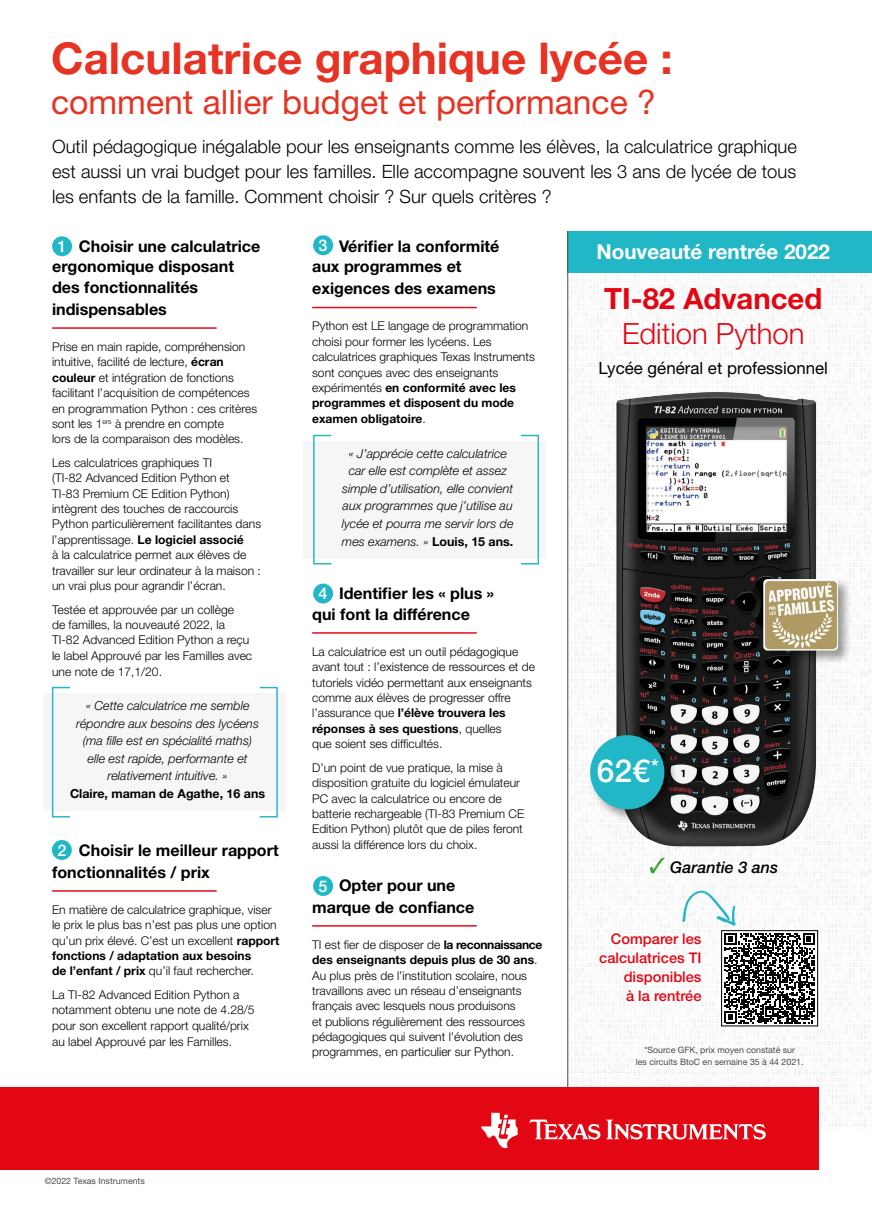
<style>
.page{position:relative;width:872px;height:1212px;background:#fff}
.page>*{position:absolute;margin:0;border:0;box-sizing:border-box;transform-origin:0 0}
.t1{font:700 43.95px "Helvetica Neue LT Pro";color:#e63323}
.t2{font:33.75px "Helvetica Neue LT Pro";color:#e63323}
.t3{font:500 31.65px "Helvetica Neue LT Pro";color:#fff}
.t4{font:700 29.25px "Helvetica Neue LT Pro";color:#e30613}
.t5{font:300 29.25px "Helvetica Neue LT Pro";color:#e30613}
.t6{font:700 20.55px "Helvetica Neue LT Pro";color:#fff}
.t7{font:300 18.3px/24.9px "Helvetica Neue LT Pro";color:#000;text-align:justify}
.t8{font:16.95px "Helvetica Neue LT Pro";color:#000}
.t9{font:700 16.05px/20.5px "Helvetica Neue LT Pro";color:#000}
.t10{font:italic 500 16.05px "Helvetica Neue LT Pro";color:#000}
.t11{font:500 16.05px "Helvetica Neue LT Pro";color:#fff}
.t12{font:500 14.7px/19px "Helvetica Neue LT Pro";color:#e30613;text-align:right}
.t13{font:italic 300 12.45px/17.5px "Helvetica Neue LT Pro";color:#000;text-align:center}
.t14{font:700 12.45px "Helvetica Neue LT Pro";color:#000}
.t15{font:300 12.15px/15.5px "Helvetica Neue LT Pro";color:#000}
.t16{font:8.85px/11.7px "Helvetica Neue LT Std";color:#4a4a49;text-align:center}
.t17{font:8.7px "Helvetica Neue LT Std";color:#4a4a49}
.s1{font-weight:700}
.s2{font-weight:700;font-style:normal}
.s3{color:#3fa535}
</style>
<div class="page">
<img style="left:568px;top:273px;width:304px;height:856px">
<div style="left:43px;top:693px;width:243px;height:118px;background:#f6f6f6"></div>
<svg style="left:723px;top:932px;width:93px;height:92px"></svg>
<svg style="left:724px;top:933px;width:90px;height:90px"></svg>
<div style="left:721px;top:930px;width:97px;height:96px;border:1px solid #000"></div>
<img style="left:607px;top:387px;width:224px;height:471px">
<div style="left:761px;top:577px;width:91px;height:88px;background:#000;opacity:.4"></div>
<img style="left:763px;top:579px;width:75px;height:71px">
<div style="left:567px;top:231px;width:305px;height:42px;background:#22b7c7"></div>
<div style="left:588px;top:733px;width:90px;height:91px;background:#000;opacity:.4"></div>
<div style="left:590px;top:735px;width:74px;height:74px;background:#22b7c7;border-radius:50%"></div>
<svg style="left:682px;top:891px;width:54px;height:35px"></svg>
<div style="left:303px;top:441px;width:243px;height:117px;background:#f6f6f6"></div>
<hr style="left:52px;top:327px;width:165px;height:2px;background:#e30613">
<hr style="left:52px;top:890px;width:165px;height:2px;background:#e30613">
<hr style="left:312px;top:307px;width:165px;height:1px;background:#e30613">
<hr style="left:312px;top:632px;width:165px;height:2px;background:#e30613">
<hr style="left:312px;top:925px;width:165px;height:1px;background:#e30613">
<div style="left:313px;top:435px;width:19px;height:129px;border:1px solid #22b7c7"></div>
<div style="left:520px;top:435px;width:19px;height:129px;border:1px solid #22b7c7"></div>
<div style="left:52px;top:687px;width:19px;height:130px;border:1px solid #22b7c7"></div>
<div style="left:259px;top:687px;width:19px;height:130px;border:1px solid #22b7c7"></div>
<hr style="left:567px;top:231px;width:1px;height:934px;background:#4a4a49">
<div style="left:1px;top:1087px;width:817px;height:82px;background:#e30613"></div>
<svg style="left:529px;top:1119px;width:71px;height:20px"></svg>
<svg style="left:481px;top:1113px;width:36px;height:35px"></svg>
<svg style="left:606px;top:1119px;width:159px;height:20px"></svg>
<div style="left:52px;top:236px;width:20px;height:20px;background:#22b7c7;border-radius:50%"></div>
<div style="left:52px;top:840px;width:20px;height:20px;background:#22b7c7;border-radius:50%"></div>
<div style="left:313px;top:235px;width:20px;height:20px;background:#22b7c7;border-radius:50%"></div>
<div style="left:313px;top:583px;width:20px;height:20px;background:#22b7c7;border-radius:50%"></div>
<div style="left:313px;top:876px;width:20px;height:20px;background:#22b7c7;border-radius:50%"></div>
<h1 class="t1" style="left:51px;top:30px;width:623px">Calculatrice graphique lycée :</h1>
<h2 class="t2" style="left:51px;top:81px;width:606px">comment allier budget et performance ?</h2>
<p class="t7" style="left:52px;top:134px;width:746px">Outil pédagogique inégalable pour les enseignants comme les élèves, la calculatrice graphique est aussi un vrai budget pour les familles. Elle accompagne souvent les 3 ans de lycée de tous les enfants de la famille. Comment choisir ? Sur quels critères ?</p>
<h3 class="t9" style="left:52px;top:235px;width:210px;text-indent:27px">Choisir une calculatrice ergonomique disposant des fonctionnalités</h3>
<h3 class="t9" style="left:52px;top:298px;width:116px">indispensables</h3>
<p class="t15" style="left:52px;top:339px;width:206px">Prise en main rapide, compréhension intuitive, facilité de lecture, <span class="s1">écran couleur</span> et intégration de fonctions facilitant l’acquisition de compétences en programmation Python : ces critères sont les 1<sup>ers</sup> à prendre en compte<br>lors de la comparaison des modèles.</p>
<p class="t15" style="left:52px;top:455px;width:210px">Les calculatrices graphiques TI<br>(TI-82 Advanced Edition Python et<br>TI-83 Premium CE Edition Python) intègrent des touches de raccourcis Python particulièrement facilitantes dans l’apprentissage. <span class="s1">Le logiciel associé<br></span>à la calculatrice permet aux élèves de travailler sur leur ordinateur à la maison : un vrai plus pour agrandir l’écran.</p>
<p class="t15" style="left:52px;top:601px;width:202px">Testée et approuvée par un collège<br>de familles, la nouveauté 2022, la<br>TI-82 Advanced Edition Python a reçu le label Approuvé par les Familles avec une note de 17,1/20.</p>
<p class="t13" style="left:76px;top:697px;width:184px">« Cette calculatrice me semble répondre aux besoins des lycéens (ma fille est en spécialité maths) elle est rapide, performante et relativement intuitive. »</p>
<p class="t14" style="left:70px;top:786px;width:196px">Claire, maman de Agathe, 16 ans</p>
<h3 class="t11" style="left:58px;top:237px;width:10px">1</h3>
<h3 class="t9" style="left:52px;top:839px;width:228px;line-height:21.9px;text-indent:27px">Choisir le meilleur rapport fonctionnalités / prix</h3>
<p class="t15" style="left:52px;top:901px;width:229px">En matière de calculatrice graphique, viser le prix le plus bas n’est pas plus une option qu’un prix élevé. C’est un excellent <span class="s1">rapport fonctions / adaptation aux besoins<br>de l’enfant / prix</span> qu’il faut rechercher.</p>
<p class="t15" style="left:52px;top:987px;width:204px">La TI-82 Advanced Edition Python a notamment obtenu une note de 4.28/5 pour son excellent rapport qualité/prix au label Approuvé par les Familles.</p>
<h3 class="t11" style="left:57px;top:840px;width:10px">2</h3>
<h3 class="t11" style="left:319px;top:236px;width:10px">3</h3>
<h3 class="t9" style="left:312px;top:235px;width:189px;text-indent:27px">Vérifier la conformité aux programmes et</h3>
<h3 class="t9" style="left:312px;top:278px;width:185px">exigences des examens</h3>
<p class="t15" style="left:312px;top:318px;width:224px">Python est LE langage de programmation choisi pour former les lycéens. Les calculatrices graphiques Texas Instruments sont conçues avec des enseignants expérimentés <span class="s1">en conformité avec les programmes et disposent du mode examen obligatoire</span>.</p>
<p class="t13" style="left:342px;top:444px;width:173px">« J’apprécie cette calculatrice car elle est complète et assez simple d’utilisation, elle convient aux programmes que j’utilise au lycée et pourra me servir lors de mes examens. » <span class="s2">Louis, 15 ans.</span></p>
<h3 class="t9" style="left:312px;top:583px;width:183px;text-indent:27px">Identifier les « plus » qui font la différence</h3>
<p class="t15" style="left:312px;top:643px;width:224px">La calculatrice est un outil pédagogique avant tout : l’existence de ressources et de tutoriels vidéo permettant aux enseignants comme aux élèves de progresser offre l’assurance que <span class="s1">l’élève trouvera les réponses à ses questions</span>, quelles<br>que soient ses difficultés.</p>
<p class="t15" style="left:312px;top:759px;width:213px">D’un point de vue pratique, la mise à disposition gratuite du logiciel émulateur PC avec la calculatrice ou encore de batterie rechargeable (TI-83 Premium CE Edition Python) plutôt que de piles feront aussi la différence lors du choix.</p>
<h3 class="t9" style="left:312px;top:873px;width:164px;line-height:21.9px;text-align:center">Opter pour une marque de confiance</h3>
<p class="t15" style="left:312px;top:936px;width:232px">TI est fier de disposer de <span class="s1">la reconnaissance des enseignants depuis plus de 30 ans</span>.<br>Au plus près de l’institution scolaire, nous travaillons avec un réseau d’enseignants français avec lesquels nous produisons<br>et publions régulièrement des ressources pédagogiques qui suivent l’évolution des programmes, en particulier sur Python.</p>
<h3 class="t11" style="left:319px;top:584px;width:10px">4</h3>
<h3 class="t11" style="left:319px;top:876px;width:10px">5</h3>
<p class="t17" style="left:45px;top:1176px;width:102px">©2022 Texas Instruments</p>
<h3 class="t6" style="left:596px;top:239px;width:235px">Nouveauté rentrée 2022</h3>
<h3 class="t4" style="left:604px;top:280px;width:220px">TI-82 Advanced</h3>
<h3 class="t5" style="left:622px;top:316px;width:184px">Edition Python</h3>
<h3 class="t8" style="left:598px;top:357px;width:231px">Lycée général et professionnel</h3>
<h3 class="t3" style="left:597px;top:752px;width:63px">62€<sup>*</sup></h3>
<h3 class="t10" style="left:649px;top:857px;width:130px"><span class="s3">✓</span> Garantie 3 ans</h3>
<p class="t12" style="left:599px;top:929px;width:104px">Comparer les calculatrices TI disponibles<br>à la rentrée</p>
<p class="t16" style="left:636px;top:1044px;width:169px">*Source GFK, prix moyen constaté sur<br>les circuits BtoC en semaine 35 à 44 2021.</p>
</div>
